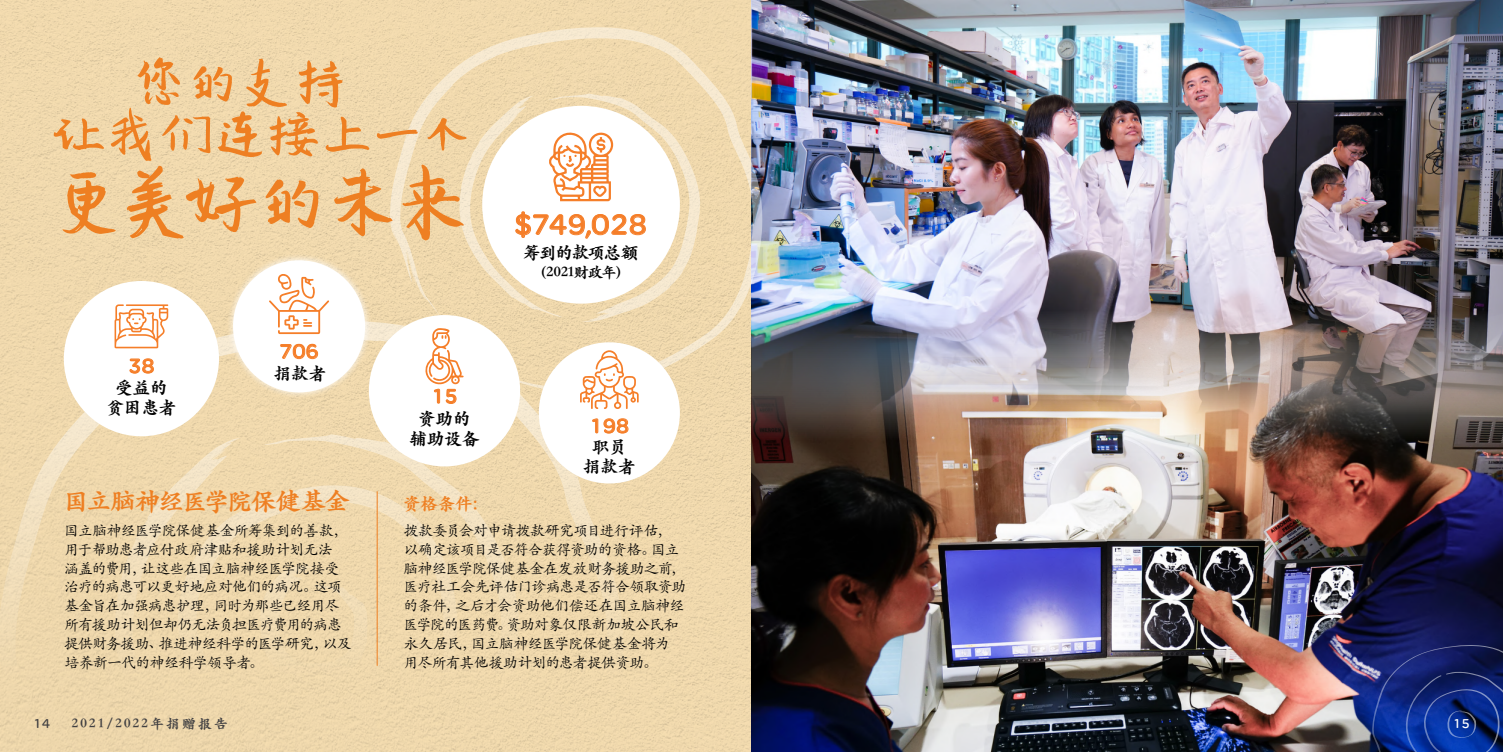
<style>
.page{position:relative;width:1503px;height:752px;background:#fff}
.page>*{position:absolute;margin:0;border:0;box-sizing:border-box;transform-origin:0 0}
.t1{font:68.75px "Senty Golden Bell";letter-spacing:-.1em;color:#ee7f22}
.t2{font:50px/51.4px "Senty Golden Bell";color:#ee7f22}
.t3{font:30px "SE Optimist";color:#f57e29}
.t4{font:900 25px "ST Kaiti SC";letter-spacing:-.045em;color:#ee7f22}
.t5{font:21.25px "SE Optimist";color:#f57e29}
.t6{font:900 17.5px/20px "ST Kaiti SC";color:#000;text-align:center}
.t7{font:900 17.5px "ST Kaiti SC";letter-spacing:-.075em;color:#000}
.t8{font:900 17.5px "ST Kaiti SC";color:#ee7f22}
.t9{font:15px/18.8px "ST Kaiti SC";letter-spacing:-.06em;color:#000}
.t10{font:900 15px "ST Kaiti SC";letter-spacing:-.04em;color:#000}
.t11{font:900 13.75px "ST Kaiti SC";letter-spacing:.16em;color:#414042}
.t12{font:13.75px "SE Optimist";color:#414042}
.t13{font:13.75px "SE Optimist";color:#fff}
</style>
<div class="page">
<div style="left:0;top:0;width:751px;height:751px;background:#f0d9ad"></div>
<img style="left:751px;top:452px;width:751px;height:299px">
<img style="left:751px;top:0;width:751px;height:452px">
<svg style="left:1372px;top:644px;width:130px;height:107px;background:#112a7f"></svg>
<svg style="left:0;top:320px;width:624px;height:431px"></svg>
<svg style="left:264px;top:433px;width:255px;height:318px"></svg>
<svg style="left:177px;top:485px;width:281px;height:264px"></svg>
<svg style="left:260px;top:565px;width:107px;height:115px"></svg>
<svg style="left:390px;top:27px;width:372px;height:365px"></svg>
<hr style="left:377px;top:491px;width:1px;height:174px;background:#ee7f22">
<div style="left:64px;top:281px;width:155px;height:155px;background:#fff;border-radius:50%"></div>
<div style="left:369px;top:315px;width:151px;height:151px;background:#fff;border-radius:50%"></div>
<div style="left:226px;top:253px;width:146px;height:146px;background:#fff;opacity:.75"></div>
<div style="left:233px;top:260px;width:132px;height:132px;background:#fff;border-radius:50%"></div>
<div style="left:539px;top:342px;width:141px;height:141px;background:#fff;border-radius:50%"></div>
<svg style="left:459px;top:93px;width:241px;height:229px"></svg>
<svg style="left:115px;top:304px;width:53px;height:44px"></svg>
<svg style="left:129px;top:358px;width:25px;height:15px"></svg>
<svg style="left:269px;top:274px;width:60px;height:60px"></svg>
<svg style="left:280px;top:343px;width:38px;height:16px"></svg>
<svg style="left:425px;top:328px;width:38px;height:76px"></svg>
<svg style="left:580px;top:350px;width:58px;height:59px"></svg>
<svg style="left:592px;top:418px;width:36px;height:15px"></svg>
<h2 class="t2" style="left:52px;top:57px;width:423px;text-indent:80px">您的支持<br>让我们连接上一个</h2>
<h1 class="t1" style="left:51px;top:162px;width:416px">更美好的未来</h1>
<h3 class="t3" style="left:515px;top:207px;width:134px">$749,028</h3>
<p class="t7" style="left:523px;top:242px;width:117px">筹到的款项总额</p>
<p class="t10" style="left:532px;top:263px;width:99px">（2021财政年）</p>
<h3 class="t5" style="left:128px;top:353px;width:28px">38</h3>
<p class="t6" style="left:106px;top:376px;width:71px">受益的贫困患者</p>
<h3 class="t5" style="left:279px;top:339px;width:41px">706</h3>
<p class="t6" style="left:274px;top:362px;width:54px">捐款者</p>
<h3 class="t4" style="left:64px;top:485px;width:287px">国立脑神经医学院保健基金</h3>
<p class="t9" style="left:64px;top:520px;width:289px">国立脑神经医学院保健基金所筹集到的善款，用于帮助患者应付政府津贴和援助计划无法<br>涵盖的费用，让这些在国立脑神经医学院接受治疗的病患可以更好地应对他们的病况。这项基金旨在加强病患护理，同时为那些已经用尽所有援助计划但却仍无法负担医疗费用的病患提供财务援助、推进神经科学的医学研究，以及培养新一代的神经科学领导者。</p>
<h3 class="t5" style="left:431px;top:384px;width:28px">15</h3>
<p class="t6" style="left:409px;top:407px;width:71px">资助的辅助设备</p>
<h3 class="t5" style="left:589px;top:413px;width:41px">198</h3>
<p class="t6" style="left:583px;top:436px;width:54px">职员捐款者</p>
<p class="t8" style="left:403px;top:492px;width:86px">资格条件：</p>
<p class="t9" style="left:403px;top:520px;width:284px">拨款委员会对申请拨款研究项目进行评估，以确定该项目是否符合获得资助的资格。国立脑神经医学院保健基金在发放财务援助之前，医疗社工会先评估门诊病患是否符合领取资助的条件，之后才会资助他们偿还在国立脑神经医学院的医药费。资助对象仅限新加坡公民和永久居民，国立脑神经医学院保健基金将为用尽所有其他援助计划的患者提供资助。</p>
<p class="t12" style="left:33px;top:715px;width:19px">14</p>
<p class="t11" style="left:72px;top:714px;width:157px">2021/2022年捐赠报告</p>
<p class="t13" style="left:1452px;top:715px;width:19px">15</p>
</div>
